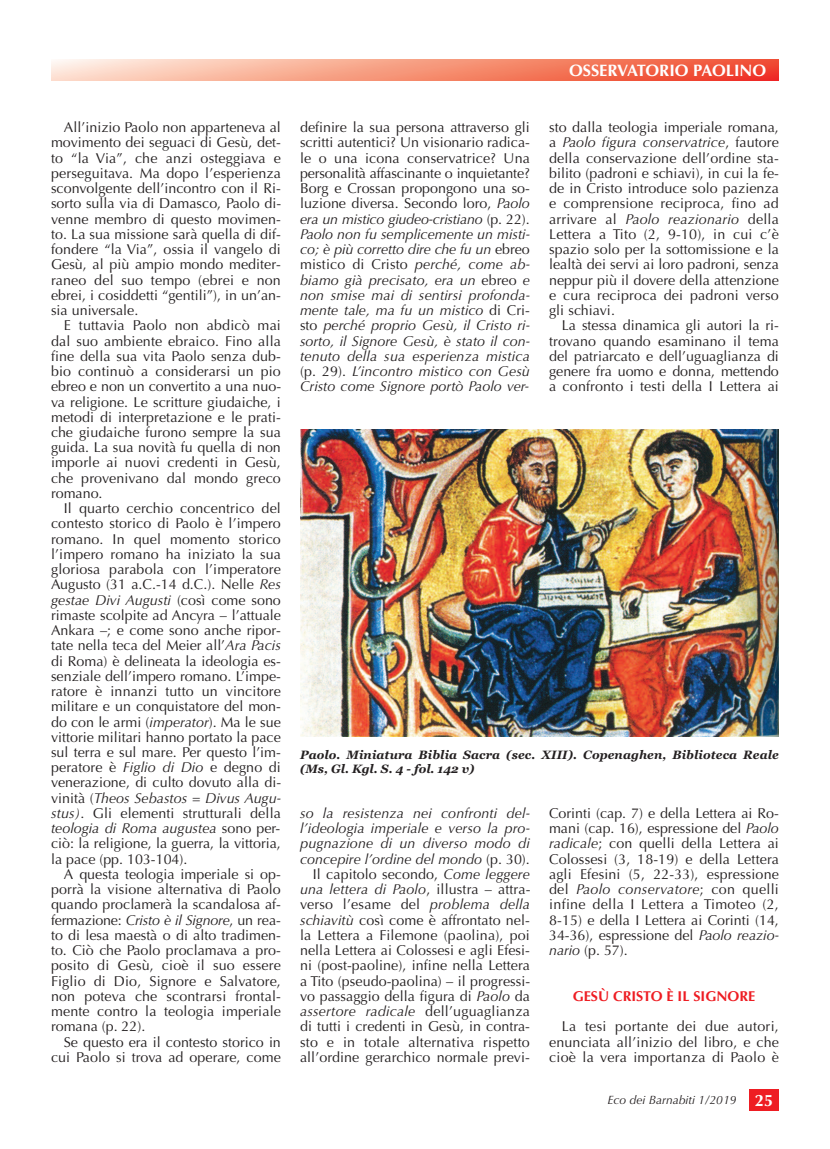
<style>
.page{position:relative;width:830px;height:1149px;background:#fff}
.page>*{position:absolute;margin:0;border:0;box-sizing:border-box;transform-origin:0 0}
.t1{font:700 16.5px "Optima";color:#fff}
.t2{font:14.25px/15.1px "Optima";letter-spacing:.005em;color:#231f20;text-align:justify}
.t3{font:italic 14.25px/15.1px "Optima";color:#231f20;text-align:justify}
.t4{font:700 14.25px "Optima";color:#ee1d23}
.t5{font:italic 700 12px/14.2px "Georgia";letter-spacing:.01em;color:#231f20}
.t6{font:italic 12px "Optima";color:#231f20}
.s1{font-style:italic}
.s2{font-style:normal}
.s3{font-weight:700;font-style:normal;font-size:16.5px;color:#fff}
</style>
<div class="page">
<div style="left:748px;top:1089px;width:30px;height:21px;background:#ee1d23"></div>
<svg style="left:51px;top:60px;width:727px;height:21px;background:#f6957c"></svg>
<img style="left:300px;top:429px;width:478px;height:307px">
<p class="t2" style="left:51px;top:120px;width:231px;text-indent:13px">All’inizio Paolo non apparteneva al movimento dei seguaci di Gesù, det&shy;to “la Via”, che anzi osteggiava e perseguitava. Ma dopo l’esperienza sconvolgente dell’incontro con il Ri&shy;sorto sulla via di Damasco, Paolo di&shy;venne membro di questo movimen&shy;to. La sua missione sarà quella di dif&shy;fondere “la Via”, ossia il vangelo di Gesù, al più ampio mondo mediter&shy;raneo del suo tempo (ebrei e non ebrei, i cosiddetti “gentili”), in un’an&shy;sia universale.</p>
<p class="t2" style="left:51px;top:318px;width:231px;text-indent:13px">E tuttavia Paolo non abdicò mai dal suo ambiente ebraico. Fino alla fine della sua vita Paolo senza dub&shy;bio continuò a considerarsi un pio ebreo e non un convertito a una nuo&shy;va religione. Le scritture giudaiche, i metodi di interpretazione e le prati&shy;che giudaiche furono sempre la sua guida. La sua novità fu quella di non imporle ai nuovi credenti in Gesù, che provenivano dal mondo greco romano.</p>
<p class="t2" style="left:51px;top:501px;width:231px;text-indent:13px">Il quarto cerchio concentrico del contesto storico di Paolo è l’impero romano. In quel momento storico l’impero romano ha iniziato la sua gloriosa parabola con l’imperatore Augusto (31 a.C.-14 d.C.). Nelle <span class="s1">Res gestae Divi Augusti</span> (così come sono rimaste scolpite ad Ancyra – l’attuale Ankara –; e come sono anche ripor&shy;tate nella teca del Meier all’<span class="s1">Ara Pacis </span>di Roma) è delineata la ideologia es&shy;senziale dell’impero romano. L’impe&shy;ratore è innanzi tutto un vincitore militare e un conquistatore del mon&shy;do con le armi (<span class="s1">imperator</span>). Ma le sue vittorie militari hanno portato la pace sul terra e sul mare. Per questo l’im&shy;peratore è <span class="s1">Figlio di Dio</span> e degno di venerazione, di culto dovuto alla di&shy;vinità (<span class="s1">Theos Sebastos = Divus Augu&shy;stus)</span>. Gli elementi strutturali della <span class="s1">teologia di Roma augustea</span> sono per&shy;ciò: la religione, la guerra, la vittoria, la pace (pp. 103-104).</p>
<p class="t2" style="left:51px;top:866px;width:231px;text-indent:13px">A questa teologia imperiale si op&shy;porrà la visione alternativa di Paolo quando proclamerà la scandalosa af&shy;fermazione: <span class="s1">Cristo è il Signore</span>, un rea&shy;to di lesa maestà o di alto tradimen&shy;to. Ciò che Paolo proclamava a pro&shy;posito di Gesù, cioè il suo essere Figlio di Dio, Signore e Salvatore, non poteva che scontrarsi frontal&shy;mente contro la teologia imperiale romana (p. 22).</p>
<p class="t2" style="left:51px;top:1033px;width:231px;text-align:right">Se questo era il contesto storico in cui Paolo si trova ad operare, come</p>
<p class="t3" style="left:300px;top:120px;width:231px"><span class="s2">definire la sua persona attraverso gli scritti autentici? Un visionario radica&shy;le o una icona conservatrice? Una personalità affascinante o inquietante?<br>Borg e Crossan propongono una so&shy;luzione diversa. Secondo loro,</span> Paolo era un mistico giudeo-cristiano <span class="s2">(p. 22).<br></span>Paolo non fu semplicemente un misti&shy;co; è più corretto dire che fu un <span class="s2">ebreo mistico di Cristo</span> perché, come ab&shy;biamo già precisato, era un <span class="s2">ebreo</span> e non smise mai di sentirsi profonda&shy;mente tale, ma fu un mistico <span class="s2">di Cri&shy;sto</span> perché proprio Gesù, il Cristo ri&shy;sorto, il Signore Gesù, è stato il con&shy;tenuto della sua esperienza mistica <span class="s2">(p. 29).</span> L’incontro mistico con Gesù Cristo come Signore portò Paolo ver-</p>
<p class="t1" style="left:568px;top:61px;width:198px">OSSERVATORIO PAOLINO</p>
<p class="t2" style="left:549px;top:120px;width:231px">sto dalla teologia imperiale romana, a <span class="s1">Paolo figura conservatrice</span>, fautore della conservazione dell’ordine sta&shy;bilito (padroni e schiavi), in cui la fe&shy;de in Cristo introduce solo pazienza e comprensione reciproca, fino ad arrivare al <span class="s1">Paolo reazionario</span> della Lettera a Tito (2, 9-10), in cui c’è spazio solo per la sottomissione e la lealtà dei servi ai loro padroni, senza neppur più il dovere della attenzione e cura reciproca dei padroni verso gli schiavi.</p>
<p class="t2" style="left:549px;top:318px;width:231px;text-indent:13px">La stessa dinamica gli autori la ri&shy;trovano quando esaminano il tema del patriarcato e dell’uguaglianza di genere fra uomo e donna, mettendo a confronto i testi della I Lettera ai</p>
<p class="t5" style="left:300px;top:747px;width:480px">Paolo. Miniatura Biblia Sacra (sec. XIII). Copenaghen, Biblioteca Reale (Ms, Gl. Kgl. S. 4 - fol. 142 v)</p>
<p class="t2" style="left:300px;top:805px;width:232px;text-align:right"><span class="s1">so la resistenza nei confronti del&shy;l’ideologia imperiale e verso la pro&shy;pugnazione di un diverso modo di concepire l’ordine del mondo</span> (p. 30).<br>Il capitolo secondo, <span class="s1">Come leggere una lettera di Paolo</span>, illustra – attra&shy;verso l’esame del <span class="s1">problema della schiavitù</span> così come è affrontato nel&shy;la Lettera a Filemone (paolina), poi nella Lettera ai Colossesi e agli Efesi&shy;ni (post-paoline), infine nella Lettera a Tito (pseudo-paolina) – il progressi&shy;vo passaggio della figura di <span class="s1">Paolo</span> da <span class="s1">assertore radicale</span> dell’uguaglianza di tutti i credenti in Gesù, in contra&shy;sto e in totale alternativa rispetto all’ordine gerarchico normale previ-</p>
<p class="t2" style="left:549px;top:805px;width:231px">Corinti (cap. 7) e della Lettera ai Ro&shy;mani (cap. 16), espressione del <span class="s1">Paolo radicale</span>; con quelli della Lettera ai Colossesi (3, 18-19) e della Lettera agli Efesini (5, 22-33), espressione del <span class="s1">Paolo conservatore</span>; con quelli infine della I Lettera a Timoteo (2, 8-15) e della I Lettera ai Corinti (14, 34-36), espressione del <span class="s1">Paolo reazio&shy;nario</span> (p. 57).</p>
<p class="t4" style="left:572px;top:987px;width:184px">GESÙ CRISTO È IL SIGNORE</p>
<p class="t2" style="left:549px;top:1018px;width:231px;text-indent:13px">La tesi portante dei due autori, enunciata all’inizio del libro, e che cioè la vera importanza di Paolo è</p>
<p class="t6" style="left:607px;top:1092px;width:167px">Eco dei Barnabiti 1/2019 <span class="s3">25</span></p>
</div>
